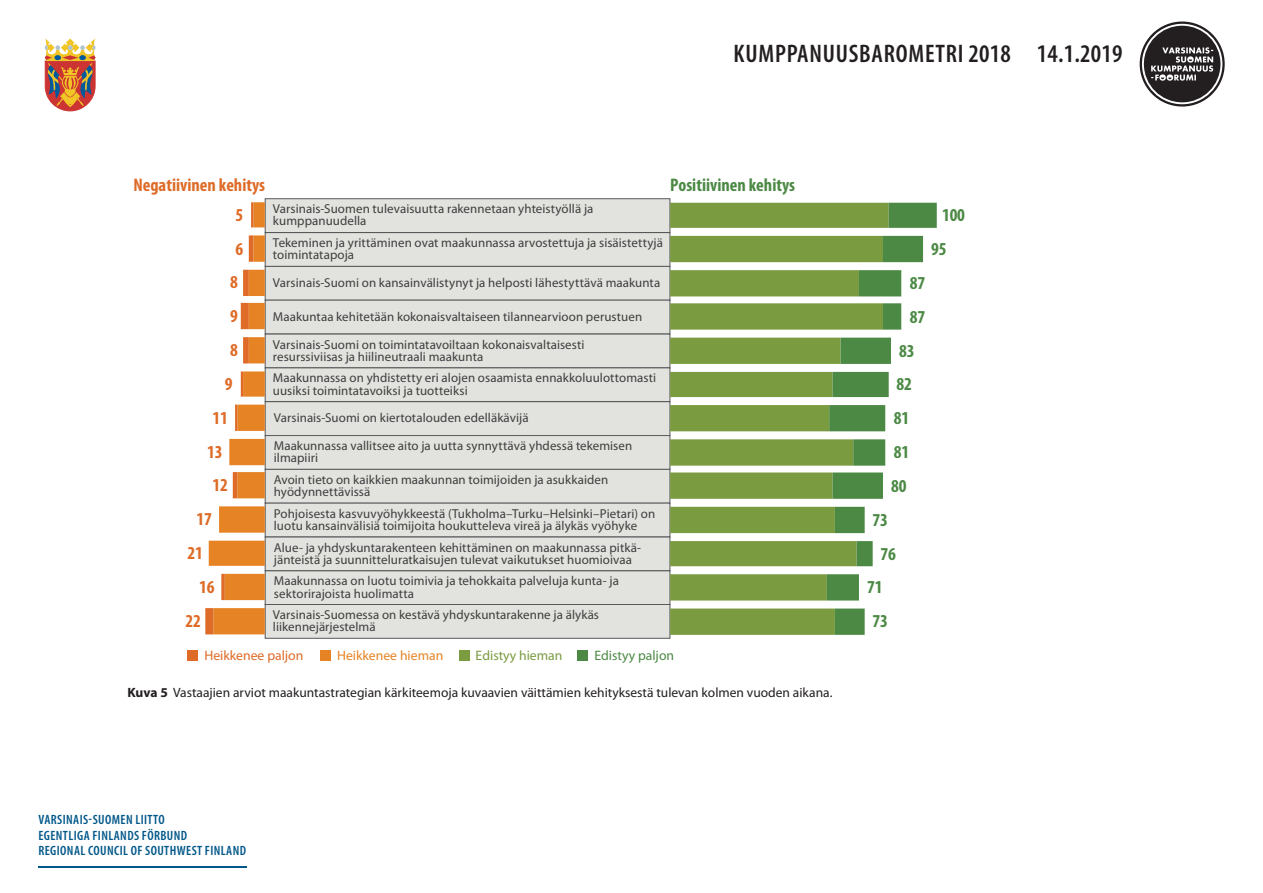
<style>
.page{position:relative;width:1263px;height:893px;background:#fff}
.page>*{position:absolute;margin:0;border:0;box-sizing:border-box;transform-origin:0 0}
.t1{font:600 condensed 25.5px "Myriad Pro";letter-spacing:.03em;color:#231f20}
.t2{font:700 condensed 18.3px/33.9px "Myriad Pro";color:#4b8944}
.t3{font:700 condensed 18.3px "Myriad Pro";color:#de6b27}
.t4{font:13.65px "Myriad Pro";color:#de6b27}
.t5{font:13.65px "Myriad Pro";color:#e68425}
.t6{font:13.65px "Myriad Pro";color:#7a9b40}
.t7{font:13.65px "Myriad Pro";color:#4b8944}
.Kuvateksti{font:13.5px "Myriad Pro";color:#231f20}
.t8{font:600 condensed 13.5px/15.8px "Myriad Pro";letter-spacing:.03em;color:#005789}
.t9{font:12.9px/12.1px "Myriad Pro";letter-spacing:.005em;color:#3e3e3f}
.s1{font-weight:700}
</style>
<div class="page">
<svg style="left:45px;top:38px;width:51px;height:73px"></svg>
<hr style="left:38px;top:866px;width:209px;height:1px;background:#005789">
<div style="left:320px;top:650px;width:11px;height:11px;background:#e68425"></div>
<div style="left:187px;top:650px;width:11px;height:11px;background:#de6b27"></div>
<div style="left:459px;top:650px;width:10px;height:11px;background:#7a9b40"></div>
<div style="left:578px;top:650px;width:10px;height:11px;background:#4b8944"></div>
<div style="left:265px;top:199px;width:405px;height:34px;background:#e2e2de"></div>
<div style="left:265px;top:198px;width:405px;height:35px;border:1px solid #57585a"></div>
<div style="left:265px;top:233px;width:405px;height:33px;background:#e2e2de"></div>
<div style="left:265px;top:232px;width:405px;height:35px;border:1px solid #57585a"></div>
<div style="left:265px;top:266px;width:405px;height:34px;background:#e2e2de"></div>
<div style="left:265px;top:266px;width:405px;height:35px;border:1px solid #57585a"></div>
<div style="left:265px;top:300px;width:405px;height:34px;background:#e2e2de"></div>
<div style="left:265px;top:300px;width:405px;height:34px;border:1px solid #57585a"></div>
<div style="left:265px;top:334px;width:405px;height:34px;background:#e2e2de"></div>
<div style="left:265px;top:334px;width:405px;height:34px;border:1px solid #57585a"></div>
<div style="left:265px;top:368px;width:405px;height:34px;background:#e2e2de"></div>
<div style="left:265px;top:367px;width:405px;height:35px;border:1px solid #57585a"></div>
<div style="left:265px;top:402px;width:405px;height:33px;background:#e2e2de"></div>
<div style="left:265px;top:401px;width:405px;height:35px;border:1px solid #57585a"></div>
<div style="left:265px;top:436px;width:405px;height:33px;background:#e2e2de"></div>
<div style="left:265px;top:435px;width:405px;height:35px;border:1px solid #57585a"></div>
<div style="left:265px;top:469px;width:405px;height:34px;background:#e2e2de"></div>
<div style="left:265px;top:469px;width:405px;height:35px;border:1px solid #57585a"></div>
<div style="left:265px;top:503px;width:405px;height:34px;background:#e2e2de"></div>
<div style="left:265px;top:503px;width:405px;height:34px;border:1px solid #57585a"></div>
<div style="left:265px;top:537px;width:405px;height:34px;background:#e2e2de"></div>
<div style="left:265px;top:571px;width:405px;height:34px;background:#e2e2de"></div>
<div style="left:265px;top:570px;width:405px;height:35px;border:1px solid #57585a"></div>
<div style="left:265px;top:604px;width:405px;height:34px;background:#e2e2de"></div>
<div style="left:265px;top:604px;width:405px;height:35px;border:1px solid #57585a"></div>
<svg style="left:205px;top:202px;width:60px;height:432px"></svg>
<svg style="left:670px;top:203px;width:157px;height:432px;fill:#7a9b40"></svg>
<svg style="left:827px;top:203px;width:110px;height:432px"></svg>
<svg style="left:1140px;top:22px;width:85px;height:85px"></svg>
<h1 class="t1" style="left:734px;top:38px;width:390px">KUMPPANUUSBAROMETRI 2018 14.1.2019</h1>
<p class="t3" style="left:133px;top:173px;width:133px">Negatiivinen kehitys</p>
<p class="t2" style="left:670px;top:167px;width:127px">Positiivinen kehitys</p>
<p class="t3" style="left:236px;top:203px;width:9px">5</p>
<p class="t3" style="left:236px;top:237px;width:9px">6</p>
<p class="t3" style="left:230px;top:271px;width:9px">8</p>
<p class="t3" style="left:230px;top:305px;width:9px">9</p>
<p class="t3" style="left:230px;top:339px;width:9px">8</p>
<p class="t3" style="left:225px;top:372px;width:9px">9</p>
<p class="t3" style="left:213px;top:406px;width:17px">11</p>
<p class="t3" style="left:207px;top:440px;width:17px">13</p>
<p class="t3" style="left:213px;top:474px;width:17px">12</p>
<p class="t3" style="left:197px;top:508px;width:17px">17</p>
<p class="t3" style="left:187px;top:542px;width:17px">21</p>
<p class="t3" style="left:199px;top:575px;width:17px">16</p>
<p class="t3" style="left:186px;top:609px;width:17px">22</p>
<p class="t9" style="left:273px;top:203px;width:322px">Varsinais-Suomen tulevaisuutta rakennetaan yhteistyöllä ja kumppanuudella</p>
<p class="t9" style="left:273px;top:237px;width:392px">Tekeminen ja yrittäminen ovat maakunnassa arvostettuja ja sisäistettyjä toimintatapoja</p>
<p class="t9" style="left:273px;top:276px;width:389px">Varsinais-Suomi on kansainvälistynyt ja helposti lähestyttävä maakunta</p>
<p class="t9" style="left:273px;top:310px;width:371px">Maakuntaa kehitetään kokonaisvaltaiseen tilannearvioon perustuen</p>
<p class="t9" style="left:273px;top:338px;width:313px">Varsinais-Suomi on toimintatavoiltaan kokonaisvaltaisesti resurssiviisas ja hiilineutraali maakunta</p>
<p class="t9" style="left:273px;top:372px;width:385px">Maakunnassa on yhdistetty eri alojen osaamista ennakkoluulottomasti uusiksi toimintatavoiksi ja tuotteiksi</p>
<p class="t9" style="left:274px;top:412px;width:256px">Varsinais-Suomi on kiertotalouden edelläkävijä</p>
<p class="t9" style="left:274px;top:440px;width:360px">Maakunnassa vallitsee aito ja uutta synnyttävä yhdessä tekemisen ilmapiiri</p>
<p class="t9" style="left:274px;top:473px;width:336px">Avoin tieto on kaikkien maakunnan toimijoiden ja asukkaiden hyödynnettävissä</p>
<p class="t9" style="left:274px;top:507px;width:383px">Pohjoisesta kasvuvyöhykkeestä (Tukholma–Turku–Helsinki–Pietari) on luotu kansainvälisiä toimijoita houkutteleva vireä ja älykäs vyöhyke</p>
<p class="t9" style="left:274px;top:541px;width:369px">Alue- ja yhdyskuntarakenteen kehittäminen on maakunnassa pitkä&shy;jänteistä ja suunnitteluratkaisujen tulevat vaikutukset huomioivaa</p>
<p class="t9" style="left:274px;top:575px;width:347px">Maakunnassa on luotu toimivia ja tehokkaita palveluja kunta- ja sektorirajoista huolimatta</p>
<p class="t9" style="left:273px;top:608px;width:328px">Varsinais-Suomessa on kestävä yhdyskuntarakenne ja älykäs liikennejärjestelmä</p>
<p class="t4" style="left:204px;top:646px;width:101px">Heikkenee paljon</p>
<p class="t5" style="left:337px;top:646px;width:108px">Heikkenee hieman</p>
<p class="t6" style="left:476px;top:646px;width:88px">Edistyy hieman</p>
<p class="t7" style="left:594px;top:646px;width:81px">Edistyy paljon</p>
<p class="Kuvateksti" style="left:128px;top:684px;width:706px"><span class="s1">Kuva 5</span> Vastaajien arviot maakuntastrategian kärkiteemoja kuvaavien väittämien kehityksestä tulevan kolmen vuoden aikana.</p>
<p class="t2" style="left:931px;top:198px;width:35px;text-indent:11px">100<br>95</p>
<p class="t2" style="left:910px;top:265px;width:17px">87</p>
<p class="t2" style="left:910px;top:299px;width:17px">87</p>
<p class="t2" style="left:899px;top:333px;width:17px">83</p>
<p class="t2" style="left:896px;top:367px;width:17px">82</p>
<p class="t2" style="left:894px;top:401px;width:17px">81</p>
<p class="t2" style="left:894px;top:435px;width:17px">81</p>
<p class="t2" style="left:891px;top:468px;width:17px">80</p>
<p class="t2" style="left:872px;top:502px;width:17px">73</p>
<p class="t2" style="left:880px;top:536px;width:17px">76</p>
<p class="t2" style="left:867px;top:570px;width:17px">71</p>
<p class="t2" style="left:873px;top:604px;width:17px">73</p>
<p class="t8" style="left:38px;top:811px;width:209px">VARSINAIS-SUOMEN LIITTO<br>EGENTLIGA FINLANDS FÖRBUND<br>REGIONAL COUNCIL OF SOUTHWEST FINLAND</p>
</div>
